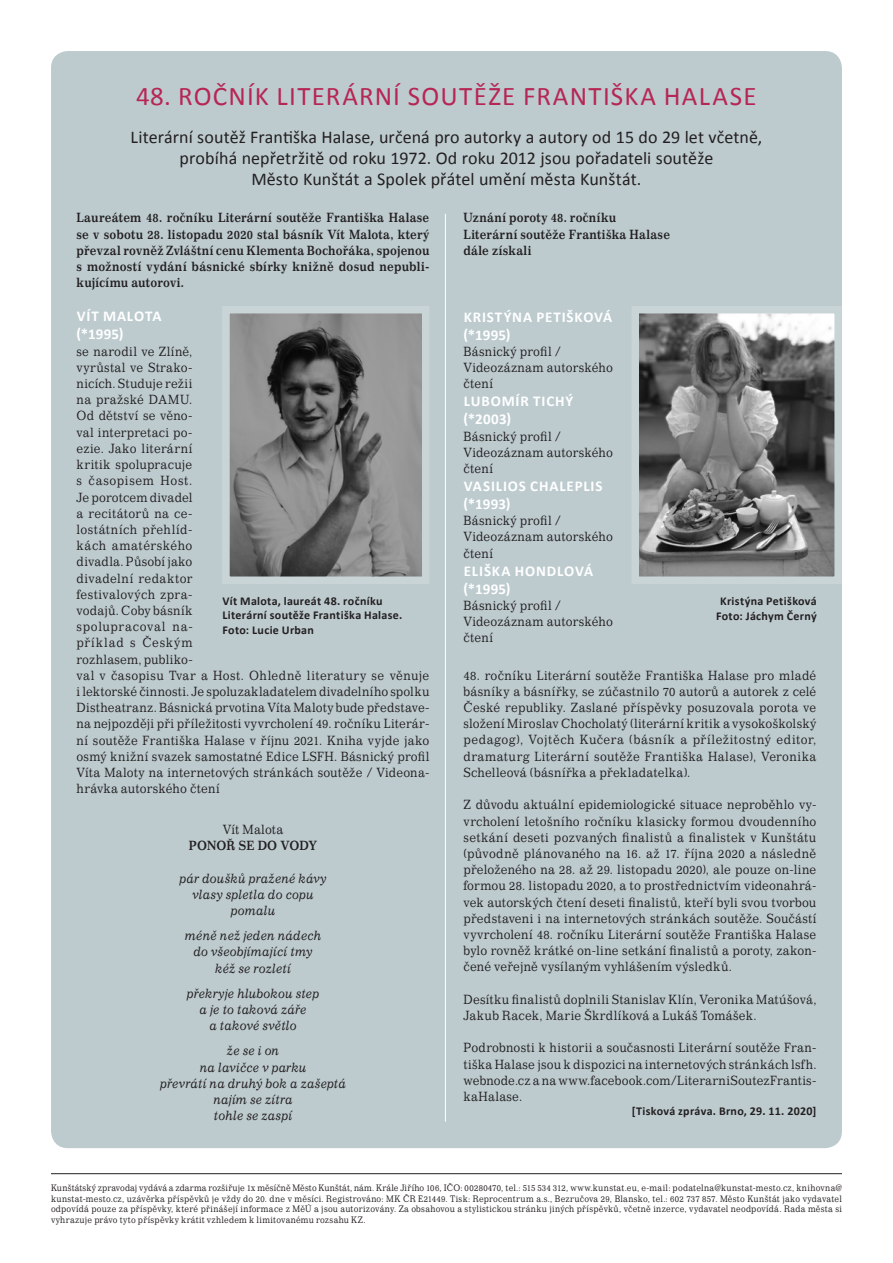
<style>
.page{position:relative;width:893px;height:1263px;background:#fff}
.page>*{position:absolute;margin:0;border:0;box-sizing:border-box;transform-origin:0 0}
.TITUL{font:27px "Calibri";letter-spacing:.045em;color:#b62654}
.TITUL-2{font:18px/21px "Calibri";letter-spacing:.005em;color:#231f20;text-align:center}
.TITUL-3{font:700 15px/18px "Calibri";letter-spacing:.055em;color:#fff}
.TEXT{font:12.75px/16.2px "Impressum CE";letter-spacing:.02em;color:#231f20;scale:.88 1}
.TEXT-2{font:700 12.75px/16.2px "Impressum CE";letter-spacing:.02em;color:#231f20;text-align:justify;scale:.88 1}
.TEXT-3{font:italic 12.75px "Impressum CE";letter-spacing:.015em;color:#231f20;scale:.88 1}
.PODPIS{font:700 12px/14.4px "Calibri";letter-spacing:.025em;color:#231f20}
.TEXT-4{font:9px/10.5px "Impressum CE";letter-spacing:.025em;color:#231f20;text-align:justify;scale:.86 1}
</style>
<div class="page">
<div style="left:51px;top:51px;width:791px;height:1097px;background:#bdcbcf;border-radius:17px"></div>
<hr style="left:51px;top:1173px;width:791px;height:1px;background:#231f20">
<img style="left:231px;top:315px;width:189px;height:260px">
<div style="left:222px;top:306px;width:207px;height:278px;border:8px solid #c9d4d6"></div>
<img style="left:640px;top:315px;width:193px;height:260px">
<div style="left:631px;top:306px;width:211px;height:278px;border:8px solid #c9d4d6"></div>
<hr style="left:445px;top:214px;width:1px;height:907px;background:#fff">
<p class="TITUL" style="left:136px;top:79px;width:622px">48. ROČNÍK LITERÁRNÍ SOUTĚŽE FRANTIŠKA HALASE</p>
<p class="TITUL-2" style="left:131px;top:126px;width:633px">Literární soutěž Františka Halase, určená pro autorky a autory od 15 do 29 let včetně,</p>
<p class="TITUL-2" style="left:180px;top:147px;width:535px">probíhá nepřetržitě od roku 1972. Od roku 2012 jsou pořadateli soutěže<br>Město Kunštát a Spolek přátel umění města Kunštát.</p>
<p class="TEXT-2" style="left:77px;top:210px;width:403px">Laureátem 48. ročníku Literární soutěže Františka Halase se v sobotu 28. listopadu 2020 stal básník Vít Malota, který převzal rovněž Zvláštní cenu Klementa Bochořáka, spojenou s možností vydání básnické sbírky knižně dosud nepubli&shy;kujícímu autorovi.</p>
<p class="TITUL-3" style="left:77px;top:307px;width:86px">VÍT MALOTA (*1995)</p>
<p class="TEXT" style="left:77px;top:343px;width:403px">se narodil ve Zlíně,<br>vyrůstal ve Strako-<br>nicích. Studuje režii<br>na pražské DAMU.<br>Od dětství se věno-<br>val interpretaci po-<br>ezie. Jako literární<br>kritik spolupracuje<br>s časopisem Host.<br>Je porotcem divadel<br>a recitátorů na ce-<br>lostátních přehlíd-<br>kách amatérského<br>divadla. Působí jako<br>divadelní redaktor<br>festivalových zpra-<br>vodajů. Coby básník<br>spolupracoval na-<br>příklad s Českým<br>rozhlasem, publiko-<br>val v časopisu Tvar a Host. Ohledně literatury se věnuje i lektorské činnosti. Je spoluzakladatelem divadelního spolku<br>Distheatranz. Básnická prvotina Víta Maloty bude představe&shy;na nejpozději při příležitosti vyvrcholení 49. ročníku Literár&shy;ní soutěže Františka Halase v říjnu 2021. Kniha vyjde jako osmý knižní svazek samostatné Edice LSFH. Básnický profil<br>Víta Maloty na internetových stránkách soutěže / Videona&shy;hrávka autorského čtení</p>
<p class="TEXT" style="left:223px;top:821px;width:70px">Vít Malota</p>
<p class="TEXT-2" style="left:189px;top:838px;width:147px">PONOŘ SE DO VODY</p>
<p class="TEXT-3" style="left:179px;top:871px;width:169px">pár doušků pražené kávy</p>
<p class="TEXT-3" style="left:193px;top:887px;width:139px">vlasy spletla do copu</p>
<p class="TEXT-3" style="left:231px;top:903px;width:52px">pomalu</p>
<p class="TEXT-3" style="left:185px;top:928px;width:157px">méně než jeden nádech</p>
<p class="TEXT-3" style="left:193px;top:944px;width:137px">do všeobjímající tmy</p>
<p class="TEXT-3" style="left:215px;top:961px;width:88px">kéž se rozletí</p>
<p class="TEXT-3" style="left:187px;top:986px;width:152px">překryje hlubokou step</p>
<p class="TEXT-3" style="left:200px;top:1002px;width:123px">a je to taková záře</p>
<p class="TEXT-3" style="left:209px;top:1018px;width:101px">a takové světlo</p>
<p class="TEXT-3" style="left:227px;top:1043px;width:61px">že se i on</p>
<p class="TEXT-3" style="left:200px;top:1060px;width:123px">na lavičce v parku</p>
<p class="TEXT-3" style="left:160px;top:1076px;width:213px">převrátí na druhý bok a zašeptá</p>
<p class="TEXT-3" style="left:213px;top:1092px;width:92px">najím se zítra</p>
<p class="TEXT-3" style="left:214px;top:1108px;width:90px">tohle se zaspí</p>
<p class="TEXT-2" style="left:463px;top:210px;width:175px">Uznání poroty 48. ročníku</p>
<p class="TEXT-2" style="left:463px;top:226px;width:236px">Literární soutěže Františka Halase</p>
<p class="TEXT-2" style="left:463px;top:242px;width:79px">dále získali</p>
<p class="TITUL-3" style="left:463px;top:308px;width:150px">KRISTÝNA PETIŠKOVÁ (*1995)</p>
<p class="TEXT" style="left:463px;top:343px;width:112px">Básnický profil /</p>
<p class="TEXT" style="left:463px;top:359px;width:171px">Videozáznam autorského čtení</p>
<p class="TITUL-3" style="left:464px;top:392px;width:111px">LUBOMÍR TICHÝ</p>
<p class="TITUL-3" style="left:463px;top:410px;width:49px">(*2003)</p>
<p class="TEXT" style="left:463px;top:428px;width:112px">Básnický profil /</p>
<p class="TEXT" style="left:463px;top:444px;width:171px">Videozáznam autorského čtení</p>
<p class="TITUL-3" style="left:463px;top:477px;width:141px">VASILIOS CHALEPLIS (*1993)</p>
<p class="TEXT" style="left:463px;top:512px;width:112px">Básnický profil /</p>
<p class="TEXT" style="left:463px;top:529px;width:171px">Videozáznam autorského čtení</p>
<p class="TITUL-3" style="left:463px;top:562px;width:131px">ELIŠKA HONDLOVÁ (*1995)</p>
<p class="TEXT" style="left:463px;top:597px;width:112px">Básnický profil /</p>
<p class="TEXT" style="left:463px;top:613px;width:171px">Videozáznam autorského</p>
<p class="TEXT" style="left:463px;top:629px;width:35px">čtení</p>
<p class="TEXT" style="left:463px;top:667px;width:403px;text-align:justify">48. ročníku Literární soutěže Františka Halase pro mladé básníky a básnířky, se zúčastnilo 70 autorů a autorek z celé České republiky. Zaslané příspěvky posuzovala porota ve složení Miroslav Chocholatý (literární kritik a vysokoškolský pedagog), Vojtěch Kučera (básník a příležitostný editor, dramaturg Literární soutěže Františka Halase), Veronika Schelleová (básnířka a překladatelka).</p>
<p class="TEXT" style="left:463px;top:796px;width:403px;text-align:justify">Z důvodu aktuální epidemiologické situace neproběhlo vy&shy;vrcholení letošního ročníku klasicky formou dvoudenního setkání deseti pozvaných finalistů a finalistek v Kunštátu (původně plánovaného na 16. až 17. října 2020 a následně přeloženého na 28. až 29. listopadu 2020), ale pouze on-line formou 28. listopadu 2020, a to prostřednictvím videonahrá&shy;vek autorských čtení deseti finalistů, kteří byli svou tvorbou představeni i na internetových stránkách soutěže. Součástí vyvrcholení 48. ročníku Literární soutěže Františka Halase bylo rovněž krátké on-line setkání finalistů a poroty, zakon&shy;čené veřejně vysílaným vyhlášením výsledků.</p>
<p class="TEXT" style="left:463px;top:991px;width:403px">Desítku finalistů doplnili Stanislav Klín, Veronika Matúšová,<br>Jakub Racek, Marie Škrdlíková a Lukáš Tomášek.</p>
<p class="TEXT" style="left:463px;top:1039px;width:403px;text-align:justify">Podrobnosti k historii a současnosti Literární soutěže Fran&shy;tiška Halase jsou k dispozici na internetových stránkách lsfh. webnode.cz a na www.facebook.com/LiterarniSoutezFrantis&shy;kaHalase.</p>
<p class="PODPIS" style="left:632px;top:1104px;width:186px">[Tisková zpráva. Brno, 29. 11. 2020]</p>
<p class="PODPIS" style="left:223px;top:594px;width:181px">Vít Malota, laureát 48. ročníku<br>Literární soutěže Františka Halase.<br>Foto: Lucie Urban</p>
<p class="PODPIS" style="left:720px;top:594px;width:98px">Kristýna Petišková</p>
<p class="PODPIS" style="left:716px;top:609px;width:102px">Foto: Jáchym Černý</p>
<p class="TEXT-4" style="left:51px;top:1183px;width:921px">Kunštátský zpravodaj vydává a zdarma rozšiřuje 1x měsíčně Město Kunštát, nám. Krále Jiřího 106, IČO: 00280470, tel.: 515 534 312, www.kunstat.eu, e-mail: podatelna@kunstat-mesto.cz, knihovna@ kunstat-mesto.cz, uzávěrka příspěvků je vždy do 20. dne v měsíci. Registrováno: MK ČR E21449. Tisk: Reprocentrum a.s., Bezručova 29, Blansko, tel.: 602 737 857. Město Kunštát jako vydavatel odpovídá pouze za příspěvky, které přinášejí informace z MěÚ a jsou autorizovány. Za obsahovou a stylistickou stránku jiných příspěvků, včetně inzerce, vydavatel neodpovídá. Rada města si vyhrazuje právo tyto příspěvky krátit vzhledem k limitovanému rozsahu KZ.</p>
</div>
